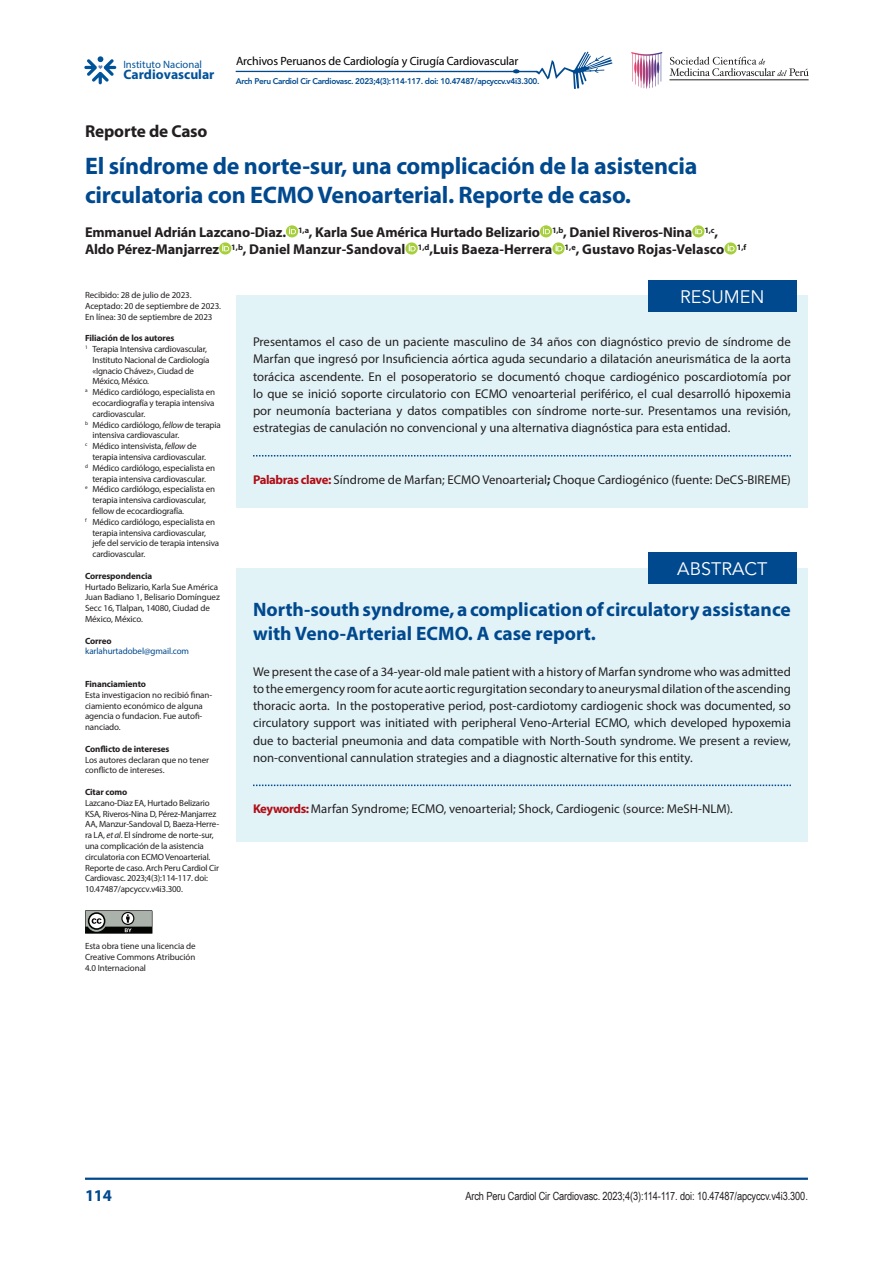
<style>
.page{position:relative;width:893px;height:1263px;background:#fff}
.page>*{position:absolute;margin:0;border:0;box-sizing:border-box;transform-origin:0 0}
.TITULO{font:700 24px/28.8px "Myriad Pro";letter-spacing:-.01em;color:#01498e}
.t1{font:700 19.5px/24px "Myriad Pro";color:#01498e}
.t2{font:18px "Avenir LT Std";color:#fff}
.TITULO-2{font:700 17.25px "Myriad Pro";letter-spacing:-.01em;color:#231f20}
.t3{font:700 16.5px "Myriad Pro";color:#01498e}
.AUTOR{font:700 14.25px "Myriad Pro";letter-spacing:-.01em;color:#231f20}
.t4{font:700 13.65px "Myriad Pro";color:#005299}
.TEXTO_RESUMEN{font:12.75px/17.2px "Myriad Pro";color:#231f20;text-align:justify}
.TEXTO_RESUMEN-2{font:12.75px/17.2px "Myriad Pro";color:#202124;text-align:justify}
.t5{font:12px "Myriad Pro";letter-spacing:-.01em;color:#000}
.t6{font:11.25px "Arial Narrow";letter-spacing:-.01em;color:#231f20}
.t7{font:10.65px "Myriad Pro";color:#005299}
.TEXTO_RECIBIDO_Y_APR{font:9px/10.8px "Myriad Pro";letter-spacing:-.02em;color:#231f20}
.TEXTO_RECIBIDO_Y_APR-2{font:700 9px "Myriad Pro";letter-spacing:-.01em;color:#231f20}
.TEXTO_RECIBIDO_Y_APR-3{font:9px "Myriad Pro";letter-spacing:-.01em;color:#01498e}
.t8{font:800 8.25px "Avenir LT Std";letter-spacing:-.04em;color:#01498e}
.s1{font-style:italic}
.s2{font-weight:700;color:#b00d15}
.s3{font-weight:700}
.s4{color:#231f20}
</style>
<div class="page">
<hr style="left:85px;top:1177px;width:723px;height:3px;background:#01498e">
<svg style="left:235px;top:52px;width:377px;height:37px"></svg>
<svg style="left:669px;top:57px;width:140px;height:19px"></svg>
<hr style="left:669px;top:80px;width:140px;height:1px;background:#231f20">
<svg style="left:631px;top:52px;width:31px;height:37px"></svg>
<svg style="left:84px;top:56px;width:32px;height:28px"></svg>
<div style="left:236px;top:296px;width:572px;height:212px;background:#e2f3f8"></div>
<div style="left:648px;top:281px;width:148px;height:31px;background:#01498e"></div>
<div style="left:236px;top:568px;width:572px;height:274px;background:#e2f3f8"></div>
<div style="left:648px;top:553px;width:149px;height:31px;background:#01498e"></div>
<svg style="left:253px;top:455px;width:538px;height:1px"></svg>
<svg style="left:253px;top:784px;width:538px;height:2px"></svg>
<svg style="left:85px;top:910px;width:68px;height:24px;background:#777b77"></svg>
<svg style="left:286px;top:225px;width:12px;height:12px"></svg>
<svg style="left:692px;top:225px;width:13px;height:12px"></svg>
<svg style="left:219px;top:242px;width:13px;height:13px"></svg>
<svg style="left:405px;top:242px;width:13px;height:13px"></svg>
<svg style="left:539px;top:225px;width:26px;height:30px"></svg>
<svg style="left:724px;top:242px;width:13px;height:13px"></svg>
<p class="t7" style="left:123px;top:58px;width:80px">Instituto Nacional</p>
<h3 class="t4" style="left:123px;top:65px;width:93px">Cardiovascular</h3>
<h3 class="t5" style="left:236px;top:54px;width:284px">Archivos Peruanos de Cardiología y Cirugía Cardiovascular</h3>
<p class="t8" style="left:236px;top:76px;width:305px">Arch Peru Cardiol Cir Cardiovasc. 2023;4(3):114-117. doi: 10.47487/apcyccv.v4i3.300.</p>
<p class="TITULO-2" style="left:85px;top:120px;width:124px">Reporte de Caso</p>
<p class="TITULO" style="left:85px;top:151px;width:614px">El síndrome de norte-sur, una complicación de la asistencia circulatoria con ECMO Venoarterial. Reporte de caso.</p>
<p class="AUTOR" style="left:85px;top:223px;width:635px">Emmanuel Adrián Lazcano-Diaz. <sup>1,a</sup>, Karla Sue América Hurtado Belizario <sup>1,b</sup>, Daniel Riveros-Nina <sup>1,c</sup>,</p>
<p class="AUTOR" style="left:85px;top:240px;width:663px">Aldo Pérez-Manjarrez <sup>1,b</sup>, Daniel Manzur-Sandoval <sup>1,d</sup>,Luis Baeza-Herrera <sup>1,e</sup>, Gustavo Rojas-Velasco <sup>1,f</sup></p>
<p class="TEXTO_RECIBIDO_Y_APR" style="left:85px;top:289px;width:108px">Recibido: 28 de julio de 2023.</p>
<p class="TEXTO_RECIBIDO_Y_APR" style="left:85px;top:300px;width:138px">Aceptado: 20 de septiembre de 2023.</p>
<p class="TEXTO_RECIBIDO_Y_APR" style="left:85px;top:311px;width:129px">En línea: 30 de septiembre de 2023</p>
<p class="TEXTO_RECIBIDO_Y_APR-2" style="left:85px;top:332px;width:91px">Filiación de los autores</p>
<p class="TEXTO_RECIBIDO_Y_APR" style="left:93px;top:343px;width:118px;text-indent:-8px"><sup>1</sup> Terapia Intensiva cardiovascular,<br>Instituto Nacional de Cardiología «Ignacio Chávez», Ciudad de<br>México, México.</p>
<p class="TEXTO_RECIBIDO_Y_APR" style="left:93px;top:387px;width:124px;text-align:justify;text-indent:-8px"><sup>a</sup> Médico cardiólogo, especialista en ecocardiografía y terapia intensiva cardiovascular.</p>
<p class="TEXTO_RECIBIDO_Y_APR" style="left:93px;top:419px;width:130px;text-indent:-8px"><sup>b</sup> Médico cardiólogo, <span class="s1">fellow</span> de terapia intensiva cardiovascular.</p>
<p class="TEXTO_RECIBIDO_Y_APR" style="left:93px;top:441px;width:115px;text-indent:-8px"><sup>c</sup> Médico intensivista, <span class="s1">fellow</span> de terapia intensiva cardiovascular.</p>
<p class="TEXTO_RECIBIDO_Y_APR" style="left:85px;top:462px;width:132px;text-align:center"><sup>d</sup> Médico cardiólogo, especialista en terapia intensiva cardiovascular.</p>
<p class="TEXTO_RECIBIDO_Y_APR" style="left:93px;top:484px;width:124px;text-indent:-8px"><sup>e</sup> Médico cardiólogo, especialista en terapia intensiva cardiovascular, fellow de ecocardiografía.</p>
<p class="TEXTO_RECIBIDO_Y_APR" style="left:93px;top:516px;width:128px;text-indent:-8px"><sup>f</sup> Médico cardiólogo, especialista en terapia intensiva cardiovascular, jefe del servicio de terapia intensiva cardiovascular.</p>
<p class="TEXTO_RECIBIDO_Y_APR-2" style="left:85px;top:570px;width:69px">Correspondencia</p>
<p class="TEXTO_RECIBIDO_Y_APR" style="left:85px;top:581px;width:134px">Hurtado Belizario, Karla Sue América</p>
<p class="TEXTO_RECIBIDO_Y_APR" style="left:85px;top:592px;width:136px">Juan Badiano 1, Belisario Domínguez<br>Secc 16, Tlalpan, 14080, Ciudad de<br>México, México.</p>
<p class="TEXTO_RECIBIDO_Y_APR-2" style="left:85px;top:635px;width:28px">Correo</p>
<p class="TEXTO_RECIBIDO_Y_APR-3" style="left:85px;top:646px;width:106px">karlahurtadobel@gmail.com</p>
<p class="TEXTO_RECIBIDO_Y_APR-2" style="left:85px;top:678px;width:63px">Financiamiento</p>
<p class="TEXTO_RECIBIDO_Y_APR" style="left:85px;top:689px;width:129px">Esta investigacion no recibió finan&shy;ciamiento económico de alguna agencia o fundacion. Fue autofi&shy;nanciado.</p>
<p class="TEXTO_RECIBIDO_Y_APR-2" style="left:85px;top:743px;width:86px">Conflicto de intereses</p>
<p class="TEXTO_RECIBIDO_Y_APR" style="left:85px;top:754px;width:126px">Los autores declaran que no tener conflicto de intereses.</p>
<p class="TEXTO_RECIBIDO_Y_APR-2" style="left:85px;top:786px;width:44px">Citar como</p>
<p class="TEXTO_RECIBIDO_Y_APR" style="left:85px;top:797px;width:136px">Lazcano-Diaz EA, Hurtado Belizario KSA, Riveros-Nina D, Pérez-Manjarrez AA, Manzur-Sandoval D, Baeza-Herre&shy;ra LA, <span class="s1">et al</span>. El síndrome de norte-sur, una complicación de la asistencia circulatoria con ECMO Venoarterial.<br>Reporte de caso. Arch Peru Cardiol Cir Cardiovasc. 2023;4(3):114-117. doi:<br>10.47487/apcyccv.v4i3.300.</p>
<p class="TEXTO_RECIBIDO_Y_APR" style="left:85px;top:941px;width:112px">Esta obra tiene una licencia de<br>Creative Commons Atribución</p>
<p class="TEXTO_RECIBIDO_Y_APR" style="left:85px;top:962px;width:63px">4.0 Internacional</p>
<p class="t2" style="left:680px;top:286px;width:86px">RESUMEN</p>
<p class="TEXTO_RESUMEN" style="left:253px;top:333px;width:539px">Presentamos el caso de un paciente masculino de 34 años con diagnóstico previo de síndrome de Marfan que ingresó por Insuficiencia aórtica aguda secundario a dilatación aneurismática de la aorta torácica ascendente. En el posoperatorio se documentó choque cardiogénico poscardiotomía por lo que se inició soporte circulatorio con ECMO venoarterial periférico, el cual desarrolló hipoxemia por neumonía bacteriana y datos compatibles con síndrome norte-sur. Presentamos una revisión, estrategias de canulación no convencional y una alternativa diagnóstica para esta entidad.</p>
<p class="TEXTO_RESUMEN" style="left:253px;top:471px;width:539px"><span class="s2">Palabras clave:</span> Síndrome de Marfan; ECMO Venoarterial<span class="s3">;</span> Choque Cardiogénico (fuente: DeCS-BIREME)</p>
<p class="t2" style="left:677px;top:558px;width:92px">ABSTRACT</p>
<p class="t1" style="left:253px;top:597px;width:539px">North-south syndrome, a complication of circulatory assistance with Veno-Arterial ECMO. A case report.</p>
<p class="TEXTO_RESUMEN-2" style="left:253px;top:662px;width:539px"><span class="s4">We present the case of a 34-year-old male patient with a history of Marfan syndrome who was admitted to the emergency room for acute aortic regurgitation secondary to aneurysmal dilation of the ascending thoracic aorta.</span> In the postoperative period, post-cardiotomy cardiogenic shock was documented, so circulatory support was initiated with peripheral Veno-Arterial ECMO, which developed hypoxemia due to bacterial pneumonia and data compatible with North-South syndrome. We present a review, non-conventional cannulation strategies and a diagnostic alternative for this entity.</p>
<p class="TEXTO_RESUMEN" style="left:253px;top:800px;width:481px"><span class="s2">Keywords:</span> Marfan Syndrome; ECMO, venoarterial; Shock, Cardiogenic (source: MeSH-NLM).</p>
<h3 class="t3" style="left:85px;top:1184px;width:28px">114</h3>
<p class="t6" style="left:465px;top:1188px;width:344px">Arch Peru Cardiol Cir Cardiovasc. 2023;4(3):114-117. doi: 10.47487/apcyccv.v4i3.300.</p>
</div>
